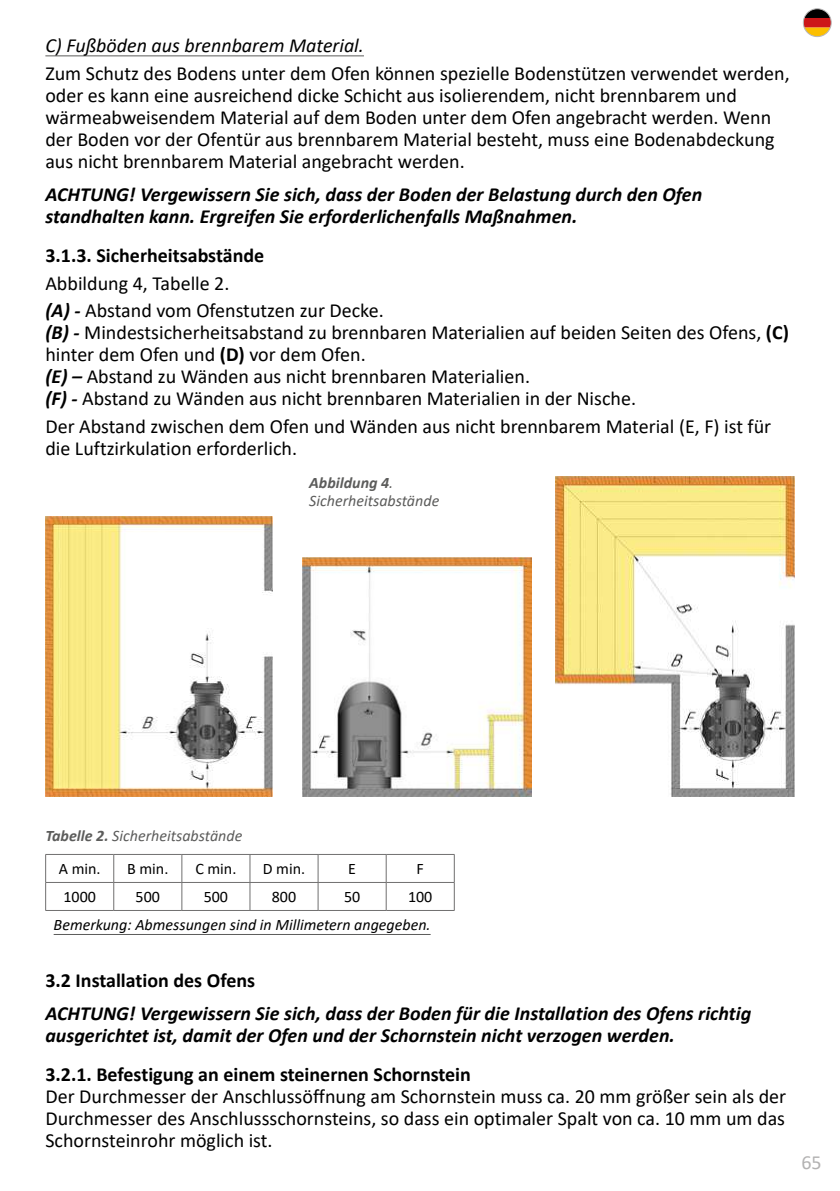
<style>
.page{position:relative;width:840px;height:1191px;background:#fff}
.page>*{position:absolute;margin:0;border:0;box-sizing:border-box;transform-origin:0 0}
.t1{font:20px/22px "Calibri";color:#000}
.t2{font:italic 700 20px/22px "Calibri";color:#000}
.t3{font:700 20px "Calibri";color:#000}
.t4{font:italic 20px "Calibri";color:#000}
.t5{font:20px "Calibri";color:#b3b2b2}
.t6{font:italic 16px/34px "Calibri";color:#5c5c5b}
.t7{font:italic 16px "Calibri";color:#000}
.t8{font:16px "Calibri";color:#000}
.s1{font-weight:700;font-style:italic}
.s2{font-weight:700}
.s3{font-style:normal;color:#000}
</style>
<div class="page">
<svg style="left:804px;top:9px;width:26px;height:28px"></svg>
<div style="left:802px;top:9px;width:29px;height:28px;border:1px solid #b7b6b6;border-radius:50%"></div>
<hr style="left:45px;top:56px;width:319px;height:1px;background:#5c5c5b">
<hr style="left:45px;top:854px;width:69px;height:1px;background:#706f6f">
<hr style="left:114px;top:854px;width:68px;height:1px;background:#706f6f">
<hr style="left:182px;top:854px;width:68px;height:1px;background:#706f6f">
<hr style="left:250px;top:854px;width:68px;height:1px;background:#706f6f">
<hr style="left:318px;top:854px;width:68px;height:1px;background:#706f6f">
<hr style="left:386px;top:854px;width:68px;height:1px;background:#706f6f">
<hr style="left:45px;top:882px;width:69px;height:1px;background:#706f6f">
<svg style="left:45px;top:854px;width:1px;height:56px"></svg>
<hr style="left:114px;top:882px;width:68px;height:1px;background:#706f6f">
<svg style="left:113px;top:854px;width:1px;height:56px"></svg>
<hr style="left:182px;top:882px;width:68px;height:1px;background:#706f6f">
<svg style="left:181px;top:854px;width:1px;height:56px"></svg>
<hr style="left:250px;top:882px;width:68px;height:1px;background:#706f6f">
<svg style="left:249px;top:855px;width:1px;height:55px"></svg>
<hr style="left:318px;top:882px;width:68px;height:1px;background:#706f6f">
<svg style="left:317px;top:855px;width:1px;height:55px"></svg>
<hr style="left:386px;top:882px;width:68px;height:1px;background:#706f6f">
<svg style="left:385px;top:855px;width:1px;height:55px"></svg>
<svg style="left:453px;top:855px;width:1px;height:55px"></svg>
<hr style="left:45px;top:910px;width:69px;height:1px;background:#706f6f">
<hr style="left:114px;top:910px;width:68px;height:1px;background:#706f6f">
<hr style="left:182px;top:910px;width:68px;height:1px;background:#706f6f">
<hr style="left:250px;top:910px;width:68px;height:1px;background:#706f6f">
<hr style="left:318px;top:910px;width:68px;height:1px;background:#706f6f">
<hr style="left:386px;top:910px;width:68px;height:1px;background:#706f6f">
<hr style="left:54px;top:934px;width:376px;height:1px;background:#5c5c5b">
<img style="left:46px;top:516px;width:226px;height:280px">
<img style="left:302px;top:558px;width:229px;height:238px">
<img style="left:555px;top:477px;width:239px;height:319px">
<p class="t4" style="left:45px;top:31px;width:320px">C) Fußböden aus brennbarem Material.</p>
<p class="t1" style="left:45px;top:61px;width:745px">Zum Schutz des Bodens unter dem Ofen können spezielle Bodenstützen verwendet werden, oder es kann eine ausreichend dicke Schicht aus isolierendem, nicht brennbarem und wärmeabweisendem Material auf dem Boden unter dem Ofen angebracht werden. Wenn der Boden vor der Ofentür aus brennbarem Material besteht, muss eine Bodenabdeckung aus nicht brennbarem Material angebracht werden.</p>
<p class="t2" style="left:45px;top:183px;width:658px">ACHTUNG! Vergewissern Sie sich, dass der Boden der Belastung durch den Ofen standhalten kann. Ergreifen Sie erforderlichenfalls Maßnahmen.</p>
<p class="t3" style="left:45px;top:241px;width:220px">3.1.3. Sicherheitsabstände</p>
<p class="t1" style="left:45px;top:269px;width:339px;line-height:27.6px">Abbildung 4, Tabelle 2.<br><span class="s1">(A) -</span> Abstand vom Ofenstutzen zur Decke.</p>
<p class="t1" style="left:45px;top:321px;width:744px"><span class="s1">(B) -</span> Mindestsicherheitsabstand zu brennbaren Materialien auf beiden Seiten des Ofens, <span class="s2">(C) </span>hinter dem Ofen und <span class="s2">(D)</span> vor dem Ofen.<br><span class="s1">(E) –</span> Abstand zu Wänden aus nicht brennbaren Materialien.<br><span class="s1">(F) -</span> Abstand zu Wänden aus nicht brennbaren Materialien in der Nische.</p>
<p class="t1" style="left:45px;top:415px;width:726px">Der Abstand zwischen dem Ofen und Wänden aus nicht brennbarem Material (E, F) ist für die Luftzirkulation erforderlich.</p>
<p class="t6" style="left:309px;top:473px;width:131px;line-height:18px"><span class="s2">Abbildung 4</span>.<br>Sicherheitsabstände</p>
<p class="t6" style="left:59px;top:817px;width:185px;text-indent:-13px"><span class="s2">Tabelle 2.</span> Sicherheitsabstände<br><span class="s3">A min.</span></p>
<p class="t8" style="left:127px;top:858px;width:43px">B min.</p>
<p class="t8" style="left:195px;top:858px;width:43px">C min.</p>
<p class="t8" style="left:263px;top:858px;width:44px">D min.</p>
<p class="t8" style="left:348px;top:858px;width:9px">E</p>
<p class="t8" style="left:416px;top:858px;width:9px">F</p>
<p class="t8" style="left:63px;top:886px;width:34px">1000</p>
<p class="t8" style="left:135px;top:886px;width:26px">500</p>
<p class="t8" style="left:204px;top:886px;width:26px">500</p>
<p class="t8" style="left:272px;top:886px;width:26px">800</p>
<p class="t8" style="left:344px;top:886px;width:18px">50</p>
<p class="t8" style="left:408px;top:886px;width:26px">100</p>
<p class="t7" style="left:54px;top:914px;width:378px">Bemerkung: Abmessungen sind in Millimetern angegeben.</p>
<p class="t3" style="left:45px;top:965px;width:211px">3.2 Installation des Ofens</p>
<p class="t2" style="left:45px;top:1001px;width:707px">ACHTUNG! Vergewissern Sie sich, dass der Boden für die Installation des Ofens richtig ausgerichtet ist, damit der Ofen und der Schornstein nicht verzogen werden.</p>
<p class="t3" style="left:45px;top:1060px;width:427px">3.2.1. Befestigung an einem steinernen Schornstein</p>
<p class="t1" style="left:45px;top:1084px;width:742px;text-align:justify">Der Durchmesser der Anschlussöffnung am Schornstein muss ca. 20 mm größer sein als der Durchmesser des Anschlussschornsteins, so dass ein optimaler Spalt von ca. 10 mm um das Schornsteinrohr möglich ist.</p>
<p class="t5" style="left:801px;top:1148px;width:22px">65</p>
</div>
